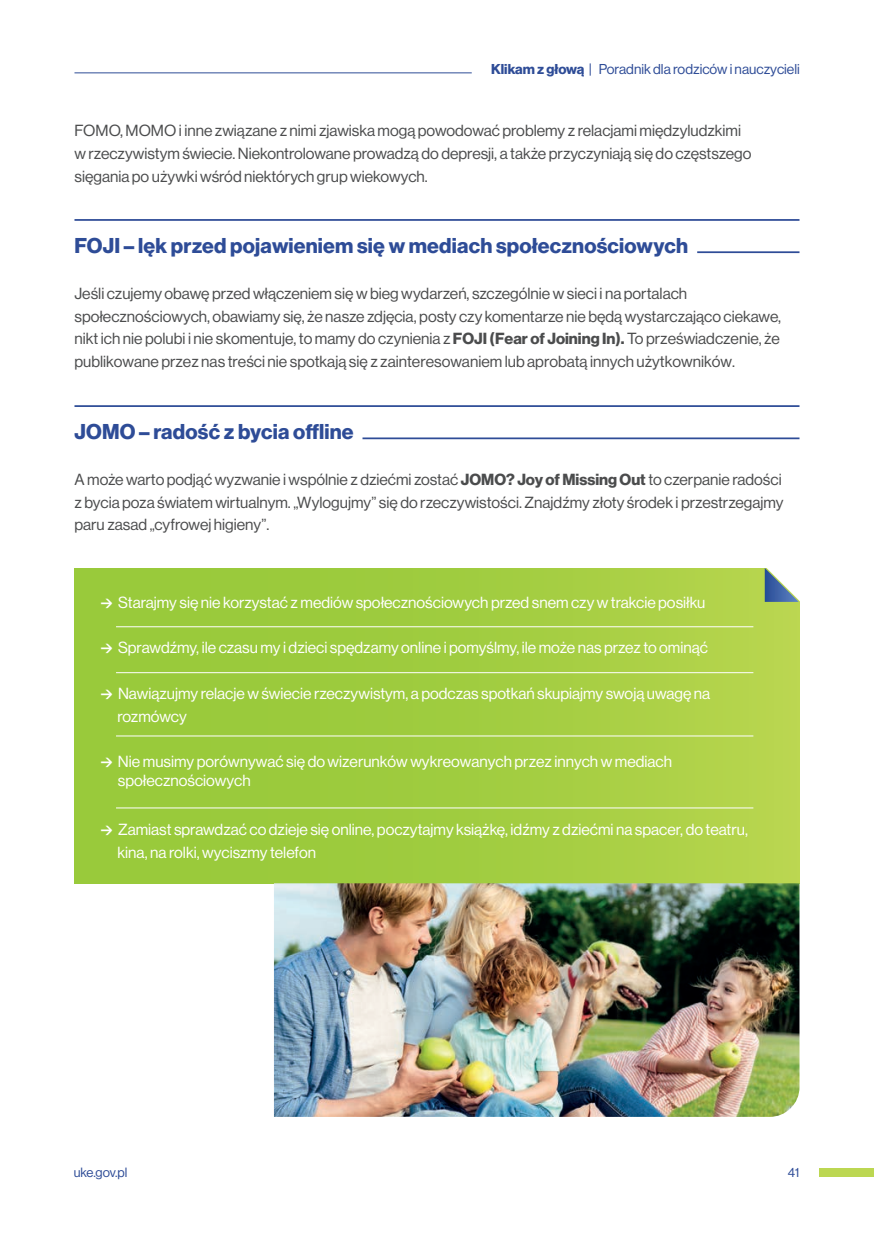
<style>
.page{position:relative;width:874px;height:1241px;background:#fff}
.page>*{position:absolute;margin:0;border:0;box-sizing:border-box;transform-origin:0 0}
.t1{font:21px "N Haas Grotesk DS Pro 75 Bd";letter-spacing:.01em;color:#2e4c97}
.t2{font:15.75px/22.8px "N Haas Grotesk DS Pro 55 Rg";color:#4b4c4d}
.t3{font:15.75px/22.8px "N Haas Grotesk DS Pro 55 Rg";color:#fff}
.t4{font:14px "N Haas Grotesk DS Pro 55 Rg";color:#2e4c97}
.t5{font:13.12px "N Haas Grotesk DS Pro 55 Rg";letter-spacing:-.005em;color:#2e4c97}
.s1{font-family:"N Haas Grotesk DS Pro 75 Bd"}
.s2{font-family:"Plus Jakarta Sans";font-weight:500;font-size:17.5px}
</style>
<div class="page">
<div style="left:819px;top:1168px;width:54px;height:8px;background:#bcd752"></div>
<hr style="left:74px;top:72px;width:397px;height:1px;background:#2e4c97">
<div style="left:74px;top:568px;width:725px;height:315px;background:linear-gradient(to right,#93c838,#b3d34c)"></div>
<hr style="left:116px;top:807px;width:637px;height:1px;background:#fff">
<hr style="left:116px;top:735px;width:637px;height:1px;background:#fff">
<hr style="left:116px;top:672px;width:637px;height:1px;background:#fff">
<hr style="left:116px;top:626px;width:637px;height:1px;background:#fff">
<hr style="left:362px;top:437px;width:437px;height:2px;background:#2e4c97">
<hr style="left:74px;top:405px;width:725px;height:2px;background:#2e4c97">
<hr style="left:696px;top:251px;width:103px;height:2px;background:#2e4c97">
<hr style="left:74px;top:219px;width:725px;height:2px;background:#2e4c97">
<svg style="left:758px;top:568px;width:41px;height:33px"></svg>
<img style="left:274px;top:883px;width:525px;height:233px">
<p class="t4" style="left:491px;top:61px;width:310px"><span class="s1">Klikam z głową</span> | Poradnik dla rodziców i nauczycieli</p>
<p class="t2" style="left:74px;top:119px;width:678px">FOMO, MOMO i inne związane z nimi zjawiska mogą powodować problemy z relacjami międzyludzkimi w rzeczywistym świecie. Niekontrolowane prowadzą do depresji, a także przyczyniają się do częstszego sięgania po używki wśr ód niekt órych grup wiekowych.</p>
<p class="t1" style="left:74px;top:233px;width:615px">FOJI – lęk przed pojawieniem się w mediach społecznościowych</p>
<p class="t2" style="left:74px;top:282px;width:707px">Jeśli czujemy obawę przed włączeniem się w bieg wydarzeń, szczególnie w sieci i na portalach społecznościowych, obawiamy się, że nasze zdjęcia, posty czy komentarze nie będą wystarczająco ciekawe, nikt ich nie polubi i nie skomentuje, to mamy do czynienia z <span class="s1">FOJI (Fear of Joining In).</span> To przeświadczenie, że publikowane przez nas treści nie spotkają się z zainteresowaniem lub aprobatą innych użytkowników.</p>
<h3 class="t1" style="left:74px;top:419px;width:280px">JOMO – radość z bycia ofine</h3>
<p class="t2" style="left:74px;top:468px;width:710px;text-align:justify">A może warto podjąć wyzwanie i wspólnie z dziećmi zostać <span class="s1">JOMO? Joy of Missing Out</span> to czerpanie radości z bycia poza światem wirtualnym. „Wylogujmy” się do rzeczywistości. Znajdźmy złoty środek i przestrzegajmy paru zasad „cyfrowej higieny”.</p>
<p class="t3" style="left:100px;top:591px;width:606px"><span class="s2">→</span> Starajmy się nie korzystać z medió w społecznościowych przed snem czy w trakcie posiłku</p>
<p class="t3" style="left:100px;top:636px;width:609px"><span class="s2">→</span> Sprawdźmy, ile czasu my i dzieci spędzamy online i pomyślmy, ile może nas przez to ominąć</p>
<p class="t3" style="left:117px;top:682px;width:594px;text-indent:-17px"><span class="s2">→</span> Nawiązujmy relacje w świecie rzeczywistym, a podczas spotkań skupiajmy swoją uwagę na rozmó wcy</p>
<p class="t3" style="left:118px;top:752px;width:555px;line-height:18.9px;text-indent:-18px"><span class="s2">→</span> Nie musimy porównywać się do wizerunków wykreowanych przez innych w mediach społecznościowych</p>
<p class="t3" style="left:117px;top:818px;width:631px;text-indent:-17px"><span class="s2">→</span> Zamiast sprawdzać co dzieje się online, poczytajmy książkę, idźmy z dziećmi na spacer, do teatru, kina, na rolki, wyciszmy telefon</p>
<p class="t5" style="left:74px;top:1165px;width:55px">uke.gov.pl</p>
<p class="t5" style="left:787px;top:1165px;width:13px">41</p>
</div>
